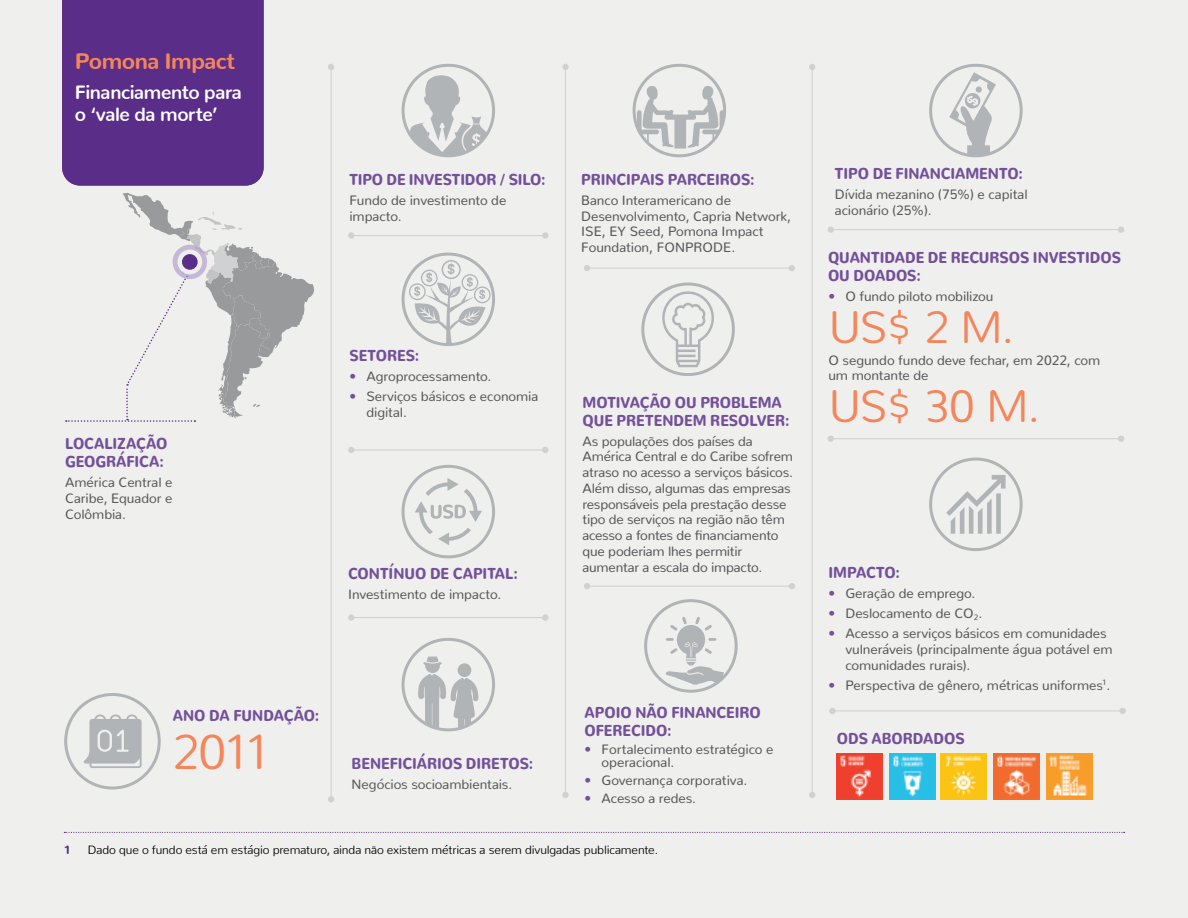
<style>
.page{position:relative;width:1188px;height:918px;background:#efefee}
.page>*{position:absolute;margin:0;border:0;box-sizing:border-box;transform-origin:0 0}
.t1{font:300 49.2px "Nunito";color:#f5855a}
.t2{font:300 45.45px "Nunito";color:#f5855a}
.t3{font:800 22.35px "Nunito";letter-spacing:-.025em;color:#f5855a}
.t4{font:700 19.2px/22.5px "Nunito";letter-spacing:-.02em;color:#fff}
.t5{font:900 15.75px/18px "Nunito";letter-spacing:-.005em;color:#735099;scale:.9 1}
.t6{font:13.5px/15.8px "Nunito";letter-spacing:-.01em;color:#58595b}
.t7{font:300 12px "Nunito";letter-spacing:-.015em;color:#000}
.t8{font:800 12px "Nunito";color:#5a2d88}
.s1{font-weight:600;color:#735099}
</style>
<div class="page">
<svg style="left:637px;top:84px;width:87px;height:65px"></svg>
<div style="left:633px;top:64px;width:93px;height:93px;border:3px solid #b1b4b6;border-radius:50%"></div>
<svg style="left:418px;top:657px;width:60px;height:73px"></svg>
<div style="left:402px;top:638px;width:93px;height:93px;border:3px solid #b1b4b6;border-radius:50%"></div>
<svg style="left:949px;top:72px;width:47px;height:84px"></svg>
<div style="left:929px;top:64px;width:94px;height:93px;border:3px solid #b1b4b6;border-radius:50%"></div>
<hr style="left:331px;top:64px;width:1px;height:733px;background:#b1b4b6">
<svg style="left:328px;top:64px;width:6px;height:6px"></svg>
<svg style="left:328px;top:796px;width:6px;height:6px"></svg>
<hr style="left:565px;top:64px;width:1px;height:728px;background:#b1b4b6">
<div style="left:562px;top:64px;width:7px;height:6px;background:#d0d1d2;border-radius:50%"></div>
<div style="left:562px;top:792px;width:7px;height:6px;background:#d0d1d2;border-radius:50%"></div>
<hr style="left:812px;top:65px;width:1px;height:727px;background:#b1b4b6">
<svg style="left:809px;top:64px;width:6px;height:6px"></svg>
<svg style="left:809px;top:792px;width:6px;height:6px"></svg>
<svg style="left:408px;top:74px;width:82px;height:82px"></svg>
<div style="left:402px;top:64px;width:93px;height:93px;border:3px solid #b1b4b6;border-radius:50%"></div>
<svg style="left:409px;top:260px;width:82px;height:85px"></svg>
<div style="left:402px;top:253px;width:93px;height:93px;border:3px solid #b1b4b6;border-radius:50%"></div>
<hr style="left:588px;top:268px;width:207px;height:1px;background:#b1b4b6">
<svg style="left:789px;top:265px;width:6px;height:6px"></svg>
<svg style="left:584px;top:265px;width:6px;height:6px"></svg>
<hr style="left:588px;top:586px;width:207px;height:1px;background:#b1b4b6">
<svg style="left:789px;top:583px;width:6px;height:6px"></svg>
<svg style="left:584px;top:583px;width:6px;height:6px"></svg>
<hr style="left:831px;top:229px;width:293px;height:1px;background:#b1b4b6">
<div style="left:1118px;top:226px;width:6px;height:7px;background:#d0d1d2;border-radius:50%"></div>
<div style="left:828px;top:226px;width:6px;height:7px;background:#d0d1d2;border-radius:50%"></div>
<hr style="left:831px;top:438px;width:293px;height:1px;background:#b1b4b6">
<svg style="left:1118px;top:436px;width:6px;height:6px"></svg>
<svg style="left:828px;top:436px;width:6px;height:6px"></svg>
<hr style="left:833px;top:710px;width:293px;height:1px;background:#b1b4b6">
<div style="left:1119px;top:708px;width:7px;height:6px;background:#d0d1d2;border-radius:50%"></div>
<div style="left:829px;top:708px;width:7px;height:6px;background:#d0d1d2;border-radius:50%"></div>
<hr style="left:353px;top:235px;width:194px;height:1px;background:#b1b4b6">
<div style="left:542px;top:232px;width:7px;height:7px;background:#d0d1d2;border-radius:50%"></div>
<div style="left:348px;top:232px;width:6px;height:7px;background:#d0d1d2;border-radius:50%"></div>
<hr style="left:353px;top:449px;width:194px;height:2px;background:#b1b4b6">
<div style="left:542px;top:447px;width:7px;height:6px;background:#d0d1d2;border-radius:50%"></div>
<svg style="left:348px;top:447px;width:6px;height:6px"></svg>
<hr style="left:353px;top:617px;width:194px;height:1px;background:#b1b4b6">
<div style="left:542px;top:614px;width:7px;height:7px;background:#d0d1d2;border-radius:50%"></div>
<div style="left:348px;top:614px;width:6px;height:7px;background:#d0d1d2;border-radius:50%"></div>
<svg style="left:659px;top:288px;width:59px;height:79px"></svg>
<div style="left:641px;top:283px;width:94px;height:93px;border:3px solid #b1b4b6;border-radius:50%"></div>
<div style="left:62px;top:0;width:202px;height:186px;background:#5a2d88"></div>
<svg style="left:66px;top:193px;width:248px;height:229px"></svg>
<div style="left:182px;top:254px;width:16px;height:16px;background:#5a2d88;border-radius:50%"></div>
<div style="left:173px;top:245px;width:34px;height:34px;border:5px solid #b3a0cd;border-radius:50%"></div>
<img style="left:837px;top:753px;width:46px;height:46px">
<img style="left:889px;top:753px;width:46px;height:46px">
<img style="left:940px;top:753px;width:47px;height:46px">
<img style="left:994px;top:753px;width:46px;height:46px">
<img style="left:1047px;top:753px;width:46px;height:46px">
<svg style="left:84px;top:714px;width:58px;height:54px"></svg>
<div style="left:64px;top:693px;width:97px;height:97px;border:3px solid #b1b4b6;border-radius:50%"></div>
<svg style="left:64px;top:832px;width:1061px;height:1px"></svg>
<svg style="left:415px;top:478px;width:67px;height:67px"></svg>
<div style="left:402px;top:465px;width:93px;height:93px;border:3px solid #b1b4b6;border-radius:50%"></div>
<svg style="left:665px;top:617px;width:59px;height:69px"></svg>
<div style="left:644px;top:599px;width:94px;height:94px;border:3px solid #b1b4b6;border-radius:50%"></div>
<svg style="left:946px;top:475px;width:60px;height:59px"></svg>
<div style="left:929px;top:458px;width:94px;height:93px;border:3px solid #b1b4b6;border-radius:50%"></div>
<h3 class="t3" style="left:75px;top:41px;width:162px">Pomona Impact</h3>
<h3 class="t4" style="left:75px;top:79px;width:169px">Financiamento para o ‘vale da morte’</h3>
<h3 class="t4" style="left:75px;top:93px;width:169px">Financiamento para</h3>
<p class="t5" style="left:65px;top:433px;width:115px">LOCALIZAÇÃO<br>GEOGRÁFICA:</p>
<p class="t6" style="left:65px;top:473px;width:109px;text-align:justify">América Central e Caribe, Equador e Colômbia.</p>
<p class="t5" style="left:349px;top:169px;width:220px">TIPO DE INVESTIDOR / SILO:</p>
<p class="t6" style="left:349px;top:191px;width:158px">Fundo de investimento de impacto.</p>
<p class="t5" style="left:581px;top:168px;width:194px">PRINCIPAIS PARCEIROS:</p>
<p class="t6" style="left:581px;top:191px;width:211px">Banco Interamericano de<br>Desenvolvimento, Capria Network,<br>ISE, EY Seed, Pomona Impact<br>Foundation, FONPRODE.</p>
<p class="t5" style="left:349px;top:344px;width:79px">SETORES:</p>
<p class="t6" style="left:349px;top:367px;width:144px"><span class="s1">•</span> Agroprocessamento.</p>
<p class="t6" style="left:366px;top:387px;width:173px;text-indent:-17px"><span class="s1">•</span> Serviços básicos e economia digital.</p>
<p class="t5" style="left:583px;top:391px;width:232px">MOTIVAÇÃO OU PROBLEMA<br>QUE PRETENDEM RESOLVER:</p>
<p class="t6" style="left:583px;top:432px;width:212px">As populações dos países da<br>América Central e do Caribe sofrem atraso no acesso a serviços básicos.<br>Além disso, algumas das empresas responsáveis pela prestação desse tipo de serviços na região não têm acesso a fontes de financiamento que poderiam lhes permitir aumentar a escala do impacto.</p>
<p class="t5" style="left:348px;top:563px;width:190px">CONTÍNUO DE CAPITAL:</p>
<p class="t6" style="left:348px;top:585px;width:155px">Investimento de impacto.</p>
<p class="t5" style="left:173px;top:704px;width:164px">ANO DA FUNDAÇÃO:</p>
<h1 class="t1" style="left:172px;top:710px;width:101px">2011</h1>
<p class="t5" style="left:352px;top:752px;width:203px">BENEFICIÁRIOS DIRETOS:</p>
<p class="t6" style="left:352px;top:775px;width:162px">Negócios socioambientais.</p>
<p class="t5" style="left:585px;top:702px;width:197px">APOIO NÃO FINANCEIRO<br>OFERECIDO:</p>
<p class="t6" style="left:602px;top:741px;width:173px;line-height:13.5px;text-indent:-17px"><span class="s1">•</span> Fortalecimento estratégico e operacional.</p>
<p class="t6" style="left:585px;top:771px;width:164px"><span class="s1">•</span> Governança corporativa.</p>
<p class="t6" style="left:585px;top:789px;width:113px"><span class="s1">•</span> Acesso a redes.</p>
<p class="t8" style="left:64px;top:839px;width:9px">1</p>
<p class="t7" style="left:88px;top:840px;width:572px">Dado que o fundo está em estágio prematuro, ainda não existem métricas a serem divulgadas publicamente.</p>
<p class="t5" style="left:835px;top:162px;width:210px">TIPO DE FINANCIAMENTO:</p>
<p class="t6" style="left:835px;top:185px;width:194px">Dívida mezanino (75%) e capital acionário (25%).</p>
<p class="t5" style="left:828px;top:246px;width:327px">QUANTIDADE DE RECURSOS INVESTIDOS<br>OU DOADOS:</p>
<p class="t6" style="left:828px;top:287px;width:167px"><span class="s1">•</span> O fundo piloto mobilizou</p>
<h2 class="t2" style="left:828px;top:289px;width:187px">US$ 2 M.</h2>
<p class="t6" style="left:828px;top:351px;width:273px">O segundo fundo deve fechar, em 2022, com um montante de</p>
<h2 class="t2" style="left:828px;top:368px;width:213px">US$ 30 M.</h2>
<p class="t5" style="left:828px;top:562px;width:81px">IMPACTO:</p>
<p class="t6" style="left:828px;top:584px;width:149px"><span class="s1">•</span> Geração de emprego.</p>
<p class="t6" style="left:828px;top:604px;width:155px"><span class="s1">•</span> Deslocamento de CO<sub>2</sub>.</p>
<p class="t6" style="left:845px;top:624px;width:269px;text-indent:-17px"><span class="s1">•</span> Acesso a serviços básicos em comunidades vulneráveis (principalmente água potável em comunidades rurais).</p>
<p class="t6" style="left:828px;top:676px;width:283px"><span class="s1">•</span> Perspectiva de gênero, métricas uniformes<sup>1</sup>.</p>
<p class="t5" style="left:837px;top:727px;width:144px">ODS ABORDADOS</p>
</div>
